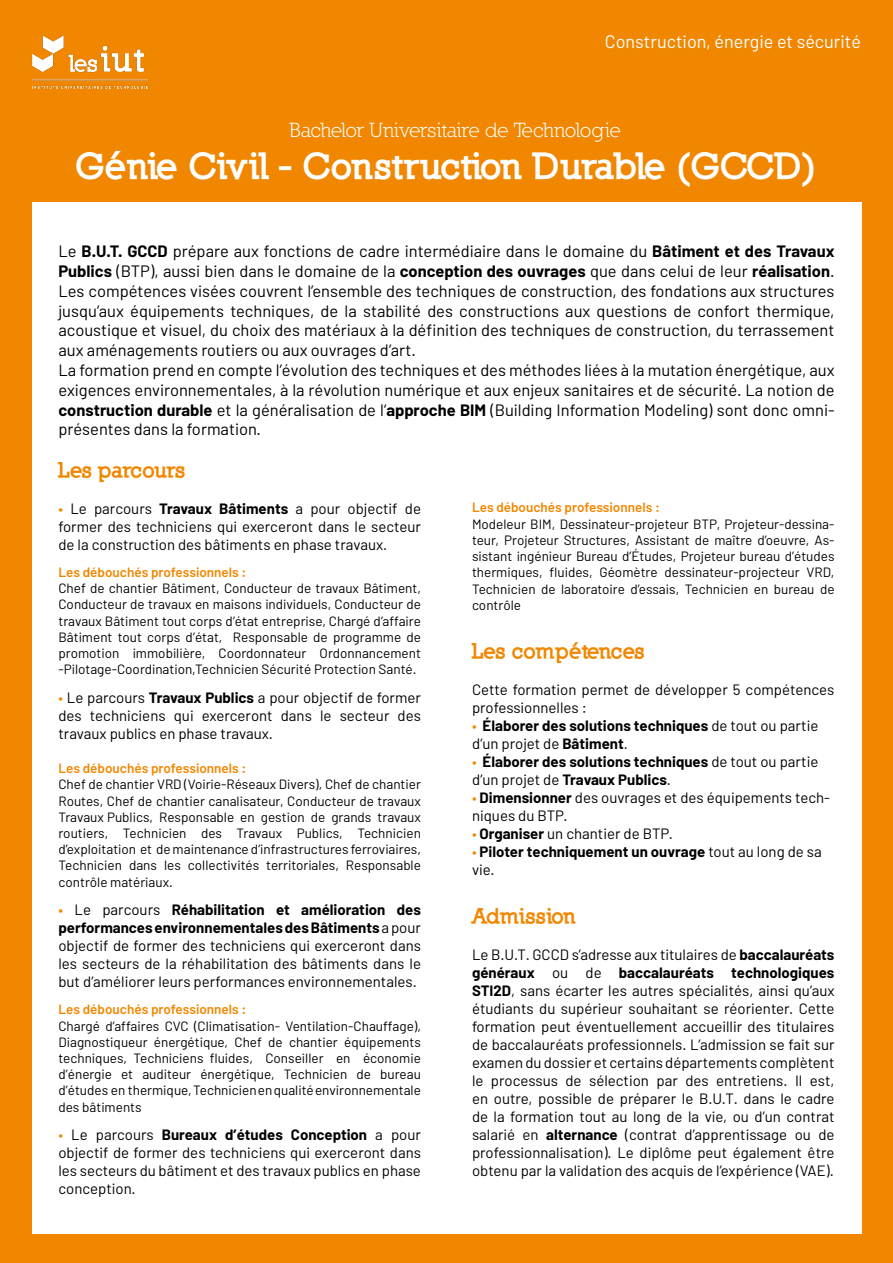
<style>
.page{position:relative;width:893px;height:1263px;background:#f18700}
.page>*{position:absolute;margin:0;border:0;box-sizing:border-box;transform-origin:0 0}
.t1{font:900 36px "Nilland";letter-spacing:-.03em;color:#fff}
.t2{font:900 21px "Nilland";letter-spacing:-.03em;color:#f18700}
.t3{font:21px "Nilland";letter-spacing:-.03em;color:#fff}
.t4{font:18px "Barlow";color:#fff}
.t5{font:16.5px/19.8px "Barlow";color:#000}
.t6{font:15px/18px "Barlow";color:#000;text-align:justify}
.t7{font:700 15px/18px "Barlow";color:#000}
.t8{font:13.5px/16.2px "Barlow";color:#000;text-align:justify}
.t9{font:600 13.5px "Barlow";color:#f18700}
.s1{font-weight:700}
.s2{color:#f18700}
.s3{font-weight:400;color:#f18700}
.s4{font-weight:400}
</style>
<div class="page">
<div style="left:32px;top:202px;width:829px;height:1031px;background:#fff"></div>
<img style="left:32px;top:35px;width:116px;height:54px">
<p class="t4" style="left:605px;top:30px;width:258px">Construction, énergie et sécurité</p>
<h2 class="t3" style="left:289px;top:118px;width:333px">Bachelor Universitaire de Technologie</h2>
<h1 class="t1" style="left:76px;top:143px;width:743px">Génie Civil - Construction Durable (GCCD)</h1>
<p class="t5" style="left:58px;top:241px;width:778px">Le <span class="s1">B.U.T. GCCD</span> prépare aux fonctions de cadre intermédiaire dans le domaine du <span class="s1">Bâtiment et des Travaux Publics</span> (BTP), aussi bien dans le domaine de la <span class="s1">conception des ouvrages</span> que dans celui de leur <span class="s1">réalisation</span>.<br>Les compétences visées couvrent l’ensemble des techniques de construction, des fondations aux structures jusqu’aux équipements techniques, de la stabilité des constructions aux questions de confort thermique, acoustique et visuel, du choix des matériaux à la définition des techniques de construction, du terrassement aux aménagements routiers ou aux ouvrages d’art.<br>La formation prend en compte l’évolution des techniques et des méthodes liées à la mutation énergétique, aux exigences environnementales, à la révolution numérique et aux enjeux sanitaires et de sécurité. La notion de <span class="s1">construction durable</span> et la généralisation de l’<span class="s1">approche BIM</span> (Building Information Modeling) sont donc omni&shy;présentes dans la formation.</p>
<h2 class="t2" style="left:58px;top:456px;width:129px">Les parcours</h2>
<p class="t6" style="left:58px;top:499px;width:364px"><span class="s2">•</span> Le parcours <span class="s1">Travaux Bâtiments</span> a pour objectif de former des techniciens qui exerceront dans le secteur de la construction des bâtiments en phase travaux.</p>
<p class="t9" style="left:58px;top:564px;width:189px">Les débouchés professionnels :</p>
<p class="t8" style="left:58px;top:580px;width:364px">Chef de chantier Bâtiment, Conducteur de travaux Bâtiment, Conducteur de travaux en maisons individuels, Conducteur de travaux Bâtiment tout corps d’état entreprise, Chargé d’affaire Bâtiment tout corps d’état, Responsable de programme de promotion immobilière, Coordonnateur Ordonnancement -Pilotage-Coordination,Technicien Sécurité Protection Santé.</p>
<p class="t6" style="left:58px;top:688px;width:364px"><span class="s2">•</span> Le parcours <span class="s1">Travaux Publics</span> a pour objectif de former des techniciens qui exerceront dans le secteur des travaux publics en phase travaux.</p>
<p class="t9" style="left:58px;top:760px;width:189px">Les débouchés professionnels :</p>
<p class="t8" style="left:58px;top:776px;width:364px">Chef de chantier VRD (Voirie-Réseaux Divers), Chef de chantier Routes, Chef de chantier canalisateur, Conducteur de travaux Travaux Publics, Responsable en gestion de grands travaux routiers, Technicien des Travaux Publics, Technicien d’exploitation et de maintenance d’infrastructures ferroviaires, Technicien dans les collectivités territoriales, Responsable contrôle matériaux.</p>
<p class="t6" style="left:58px;top:901px;width:364px"><span class="s2">•</span> Le parcours <span class="s1">Réhabilitation et amélioration des performances environnementales des Bâtiments</span> a pour objectif de former des techniciens qui exerceront dans les secteurs de la réhabilitation des bâtiments dans le but d’améliorer leurs performances environnementales.</p>
<p class="t9" style="left:58px;top:1001px;width:189px">Les débouchés professionnels :</p>
<p class="t8" style="left:58px;top:1017px;width:364px">Chargé d’affaires CVC (Climatisation- Ventilation-Chauffage), Diagnostiqueur énergétique, Chef de chantier équipements techniques, Techniciens fluides, Conseiller en économie d’énergie et auditeur énergétique, Technicien de bureau d’études en thermique, Technicien en qualité environnementale des bâtiments</p>
<p class="t6" style="left:58px;top:1126px;width:364px"><span class="s2">•</span> Le parcours <span class="s1">Bureaux d’études Conception</span> a pour objectif de former des techniciens qui exerceront dans les secteurs du bâtiment et des travaux publics en phase conception.</p>
<p class="t9" style="left:472px;top:499px;width:189px">Les débouchés professionnels :</p>
<p class="t8" style="left:472px;top:515px;width:364px">Modeleur BIM, Dessinateur-projeteur BTP, Projeteur-dessina&shy;teur, Projeteur Structures, Assistant de maître d’oeuvre, As&shy;sistant ingénieur Bureau d’Études, Projeteur bureau d’études thermiques, fluides, Géomètre dessinateur-projecteur VRD, Technicien de laboratoire d’essais, Technicien en bureau de contrôle</p>
<h2 class="t2" style="left:472px;top:637px;width:175px">Les compétences</h2>
<p class="t6" style="left:472px;top:680px;width:364px">Cette formation permet de développer 5 compétences professionnelles :</p>
<p class="t7" style="left:472px;top:717px;width:348px"><span class="s3">•</span> Élaborer des solutions techniques <span class="s4">de tout ou partie d’un projet de</span> Bâtiment<span class="s4">.</span></p>
<p class="t7" style="left:472px;top:753px;width:348px"><span class="s3">•</span> Élaborer des solutions techniques <span class="s4">de tout ou partie d’un projet de</span> Travaux Publics<span class="s4">.</span></p>
<p class="t6" style="left:472px;top:788px;width:360px"><span class="s2">•</span> <span class="s1">Dimensionner</span> des ouvrages et des équipements tech&shy;niques du BTP.</p>
<p class="t6" style="left:472px;top:824px;width:202px"><span class="s2">•</span> <span class="s1">Organiser</span> un chantier de BTP.</p>
<p class="t7" style="left:472px;top:843px;width:351px"><span class="s3">•</span> Piloter techniquement un ouvrage <span class="s4">tout au long de sa vie.</span></p>
<h2 class="t2" style="left:472px;top:903px;width:106px">Admission</h2>
<p class="t6" style="left:472px;top:946px;width:364px">Le B.U.T. GCCD s’adresse aux titulaires de <span class="s1">baccalauréats généraux</span> ou de <span class="s1">baccalauréats technologiques STI2D</span>, sans écarter les autres spécialités, ainsi qu’aux étudiants du supérieur souhaitant se réorienter. Cette formation peut éventuellement accueillir des titulaires de baccalauréats professionnels. L’admission se fait sur examen du dossier et certains départements complètent le processus de sélection par des entretiens. Il est, en outre, possible de préparer le B.U.T. dans le cadre de la formation tout au long de la vie, ou d’un contrat salarié en <span class="s1">alternance</span> (contrat d’apprentissage ou de professionnalisation). Le diplôme peut également être obtenu par la validation des acquis de l’expérience (VAE).</p>
</div>
